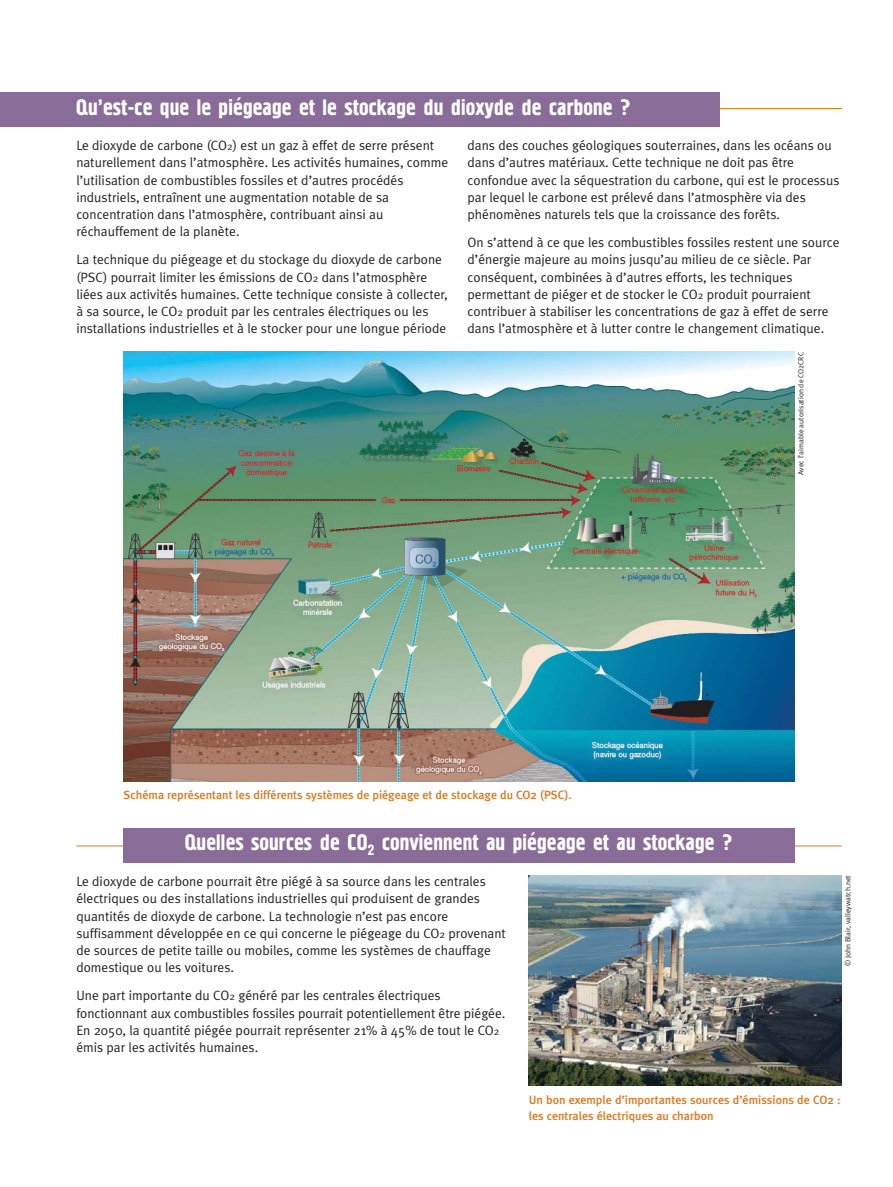
<style>
.page{position:relative;width:893px;height:1187px;background:#fff}
.page>*{position:absolute;margin:0;border:0;box-sizing:border-box;transform-origin:0 0}
.t1{font:22.5px "Pollock C1";color:#fff}
.t2{font:13.5px/17.2px "Meta Plus Normal";color:#231f20}
.t3{font:500 12px/15.8px "Meta Plus";color:#de761c}
.t4{font:7.5px "Meta Plus Normal";color:#231f20}
.s1{font-size:10.5px}
</style>
<div class="page">
<hr style="left:76px;top:108px;width:766px;height:1px;background:#de761c">
<img style="left:529px;top:875px;width:313px;height:210px">
<hr style="left:76px;top:845px;width:766px;height:1px;background:#de761c">
<div style="left:123px;top:828px;width:671px;height:34px;background:#896c98"></div>
<div style="left:0;top:93px;width:720px;height:34px;background:#896c98"></div>
<img style="left:124px;top:352px;width:670px;height:429px">
<h1 class="t1" style="left:76px;top:99px;width:556px">Qu’est-ce que le piegeage et le stockage du dioxyde de carbone ?</h1>
<p class="t2" style="left:76px;top:138px;width:373px">Le dioxyde de carbone (CO<span class="s1">2</span>) est un gaz à effet de serre présent naturellement dans l’atmosphère. Les activités humaines, comme l’utilisation de combustibles fossiles et d’autres procédés industriels, entraînent une augmentation notable de sa concentration dans l’atmosphère, contribuant ainsi au réchauffement de la planète.</p>
<p class="t2" style="left:76px;top:252px;width:373px">La technique du piégeage et du stockage du dioxyde de carbone (PSC) pourrait limiter les émissions de CO<span class="s1">2</span> dans l’atmosphère liées aux activités humaines. Cette technique consiste à collecter, à sa source, le CO<span class="s1">2</span> produit par les centrales électriques ou les installations industrielles et à le stocker pour une longue période</p>
<p class="t2" style="left:468px;top:138px;width:374px">dans des couches géologiques souterraines, dans les océans ou dans d’autres matériaux. Cette technique ne doit pas être confondue avec la séquestration du carbone, qui est le processus par lequel le carbone est prélevé dans l’atmosphère via des phénomènes naturels tels que la croissance des forêts.</p>
<p class="t2" style="left:468px;top:235px;width:374px">On s’attend à ce que les combustibles fossiles restent une source d’énergie majeure au moins jusqu’au milieu de ce siècle. Par conséquent, combinées à d’autres efforts, les techniques permettant de piéger et de stocker le CO<span class="s1">2</span> produit pourraient contribuer à stabiliser les concentrations de gaz à effet de serre dans l’atmosphère et à lutter contre le changement climatique.</p>
<p class="t4" style="left:798px;top:475px;width:124px;rotate:-90deg">Avec l’aimable autorisation de CO2CRC</p>
<p class="t3" style="left:124px;top:787px;width:449px">Schéma représentant les différents systèmes de piégeage et de stockage du CO2 (PSC).</p>
<h1 class="t1" style="left:185px;top:833px;width:549px">Quelles sources de CO<sub>2</sub> conviennent au piegeage et au stockage ?</h1>
<p class="t2" style="left:76px;top:873px;width:431px">Le dioxyde de carbone pourrait être piégé à sa source dans les centrales électriques ou des installations industrielles qui produisent de grandes quantités de dioxyde de carbone. La technologie n’est pas encore suffisamment développée en ce qui concerne le piégeage du CO<span class="s1">2</span> provenant de sources de petite taille ou mobiles, comme les systèmes de chauffage domestique ou les voitures.</p>
<p class="t2" style="left:76px;top:988px;width:431px">Une part importante du CO<span class="s1">2</span> généré par les centrales électriques fonctionnant aux combustibles fossiles pourrait potentiellement être piégée.<br>En 2050, la quantité piégée pourrait représenter 21% à 45% de tout le CO<span class="s1">2 </span>émis par les activités humaines.</p>
<p class="t4" style="left:845px;top:965px;width:92px;rotate:-90deg">© John Blair, valleywatch.net</p>
<p class="t3" style="left:529px;top:1092px;width:314px">Un bon exemple d’importantes sources d’émissions de CO2 : les centrales électriques au charbon</p>
</div>
